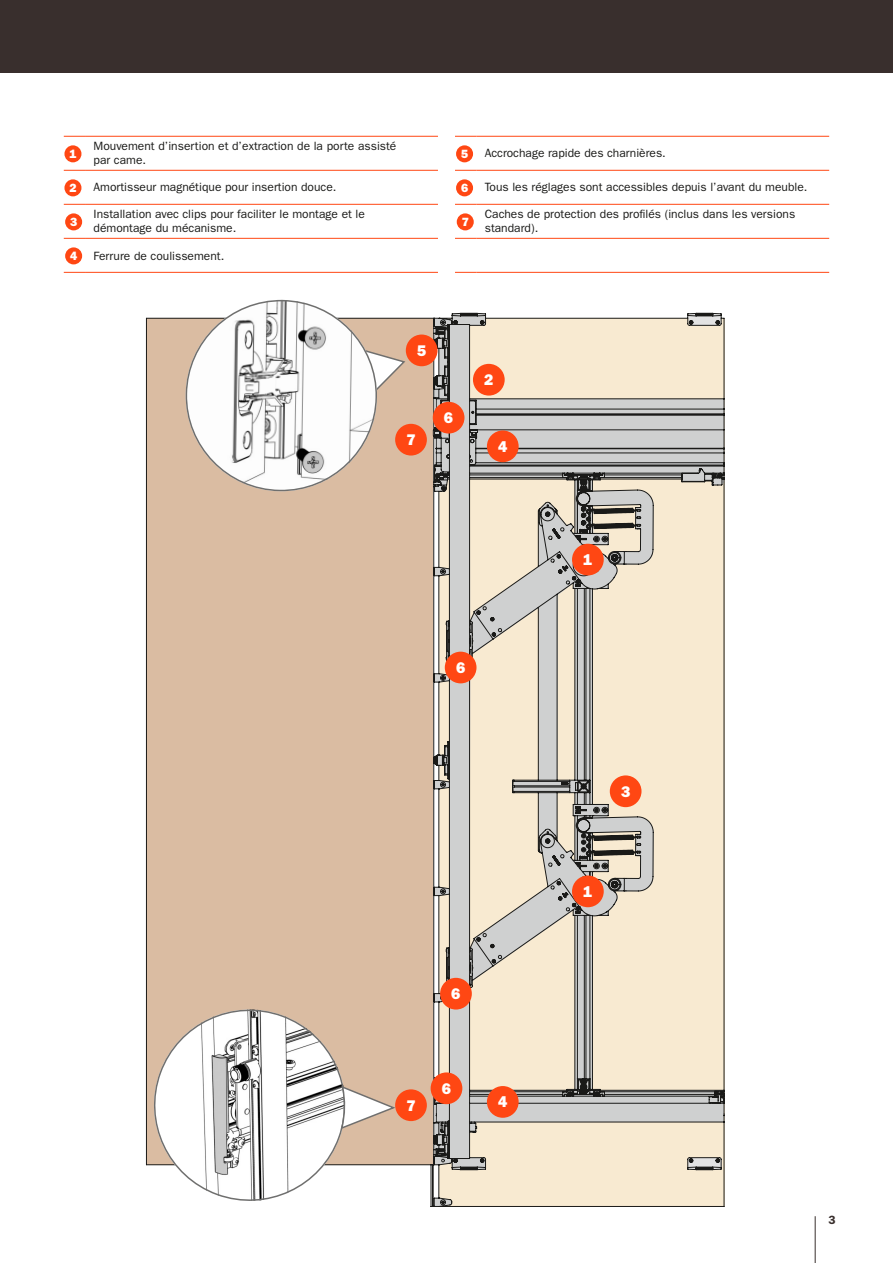
<style>
.page{position:relative;width:893px;height:1263px;background:#fff}
.page>*{position:absolute;margin:0;border:0;box-sizing:border-box;transform-origin:0 0}
.t1{font:15.45px "ITC Franklin Gothic Std Hvy";color:#fff}
.t2{font:12px/14.4px "ITC Franklin Gothic Std";color:#1a1a18}
.t3{font:12px "ITC Franklin Gothic Std Hvy";color:#fff}
.t4{font:600 12px "ITC Franklin Gothic Std";color:#392f2d}
</style>
<div class="page">
<div style="left:0;top:0;width:893px;height:72px;background:#392f2d"></div>
<svg style="left:146px;top:312px;width:579px;height:895px;background:#dac9b4"></svg>
<svg style="left:594px;top:851px;width:42px;height:3px"></svg>
<div style="left:572px;top:544px;width:32px;height:31px;background:#ff4713;border-radius:50%"></div>
<div style="left:572px;top:875px;width:32px;height:32px;background:#ff4713;border-radius:50%"></div>
<div style="left:473px;top:364px;width:32px;height:32px;background:#ff4713;border-radius:50%"></div>
<div style="left:610px;top:775px;width:31px;height:32px;background:#ff4713;border-radius:50%"></div>
<div style="left:487px;top:1086px;width:32px;height:32px;background:#ff4713;border-radius:50%"></div>
<div style="left:487px;top:430px;width:32px;height:32px;background:#ff4713;border-radius:50%"></div>
<div style="left:406px;top:335px;width:32px;height:31px;background:#ff4713;border-radius:50%"></div>
<div style="left:445px;top:652px;width:31px;height:31px;background:#ff4713;border-radius:50%"></div>
<div style="left:395px;top:424px;width:32px;height:31px;background:#ff4713;border-radius:50%"></div>
<div style="left:395px;top:1089px;width:32px;height:32px;background:#ff4713;border-radius:50%"></div>
<svg style="left:145px;top:996px;width:212px;height:211px"></svg>
<div style="left:433px;top:402px;width:31px;height:31px;background:#ff4713;border-radius:50%"></div>
<div style="left:431px;top:1072px;width:31px;height:32px;background:#ff4713;border-radius:50%"></div>
<div style="left:440px;top:978px;width:32px;height:31px;background:#ff4713;border-radius:50%"></div>
<svg style="left:340px;top:1085px;width:57px;height:45px"></svg>
<svg style="left:64px;top:136px;width:21px;height:1px"></svg>
<hr style="left:85px;top:136px;width:353px;height:1px;background:#ff4713">
<svg style="left:455px;top:136px;width:21px;height:1px"></svg>
<hr style="left:476px;top:136px;width:353px;height:1px;background:#ff4713">
<svg style="left:64px;top:170px;width:21px;height:1px"></svg>
<hr style="left:85px;top:170px;width:353px;height:1px;background:#ff4713">
<svg style="left:455px;top:170px;width:21px;height:1px"></svg>
<hr style="left:476px;top:170px;width:353px;height:1px;background:#ff4713">
<svg style="left:64px;top:204px;width:21px;height:1px"></svg>
<hr style="left:85px;top:204px;width:353px;height:1px;background:#ff4713">
<svg style="left:455px;top:204px;width:21px;height:1px"></svg>
<hr style="left:476px;top:204px;width:353px;height:1px;background:#ff4713">
<svg style="left:64px;top:238px;width:21px;height:1px"></svg>
<hr style="left:85px;top:238px;width:353px;height:1px;background:#ff4713">
<svg style="left:455px;top:238px;width:21px;height:1px"></svg>
<hr style="left:476px;top:238px;width:353px;height:1px;background:#ff4713">
<svg style="left:64px;top:272px;width:21px;height:1px"></svg>
<hr style="left:85px;top:272px;width:353px;height:1px;background:#ff4713">
<svg style="left:455px;top:272px;width:21px;height:1px"></svg>
<hr style="left:476px;top:272px;width:353px;height:1px;background:#ff4713">
<div style="left:64px;top:145px;width:17px;height:17px;background:#ff4713;border-radius:50%"></div>
<div style="left:64px;top:179px;width:17px;height:17px;background:#ff4713;border-radius:50%"></div>
<div style="left:65px;top:213px;width:17px;height:17px;background:#ff4713;border-radius:50%"></div>
<div style="left:65px;top:247px;width:17px;height:17px;background:#ff4713;border-radius:50%"></div>
<div style="left:456px;top:145px;width:17px;height:17px;background:#ff4713;border-radius:50%"></div>
<div style="left:456px;top:179px;width:17px;height:17px;background:#ff4713;border-radius:50%"></div>
<div style="left:457px;top:213px;width:17px;height:17px;background:#ff4713;border-radius:50%"></div>
<svg style="left:184px;top:299px;width:222px;height:194px"></svg>
<hr style="left:815px;top:1216px;width:1px;height:47px;background:#392f2d">
<p class="t3" style="left:69px;top:147px;width:9px">1</p>
<p class="t3" style="left:69px;top:181px;width:9px">2</p>
<p class="t3" style="left:70px;top:215px;width:9px">3</p>
<p class="t3" style="left:70px;top:249px;width:9px">4</p>
<p class="t2" style="left:94px;top:139px;width:304px">Mouvement d’insertion et d’extraction de la porte assisté par came.</p>
<p class="t2" style="left:485px;top:146px;width:183px">Accrochage rapide des charnières.</p>
<p class="t2" style="left:94px;top:180px;width:244px">Amortisseur magnétique pour insertion douce.</p>
<p class="t2" style="left:485px;top:180px;width:324px">Tous les réglages sont accessibles depuis l’avant du meuble.</p>
<p class="t2" style="left:94px;top:207px;width:273px">Installation avec clips pour faciliter le montage et le démontage du mécanisme.</p>
<p class="t2" style="left:485px;top:207px;width:312px">Caches de protection des profilés (inclus dans les versions standard).</p>
<p class="t2" style="left:94px;top:248px;width:132px">Ferrure de coulissement.</p>
<p class="t3" style="left:461px;top:147px;width:9px">5</p>
<p class="t3" style="left:461px;top:181px;width:9px">6</p>
<p class="t3" style="left:462px;top:215px;width:9px">7</p>
<p class="t1" style="left:417px;top:341px;width:11px">5</p>
<p class="t1" style="left:406px;top:431px;width:11px">7</p>
<p class="t1" style="left:444px;top:409px;width:11px">6</p>
<p class="t1" style="left:484px;top:371px;width:11px">2</p>
<p class="t1" style="left:498px;top:437px;width:11px">4</p>
<p class="t1" style="left:456px;top:658px;width:11px">6</p>
<p class="t1" style="left:583px;top:550px;width:11px">1</p>
<p class="t1" style="left:451px;top:985px;width:11px">6</p>
<p class="t1" style="left:406px;top:1096px;width:11px">7</p>
<p class="t1" style="left:442px;top:1079px;width:11px">6</p>
<p class="t1" style="left:498px;top:1093px;width:11px">4</p>
<p class="t1" style="left:621px;top:782px;width:11px">3</p>
<p class="t1" style="left:583px;top:882px;width:11px">1</p>
<p class="t4" style="left:828px;top:1213px;width:9px">3</p>
</div>
